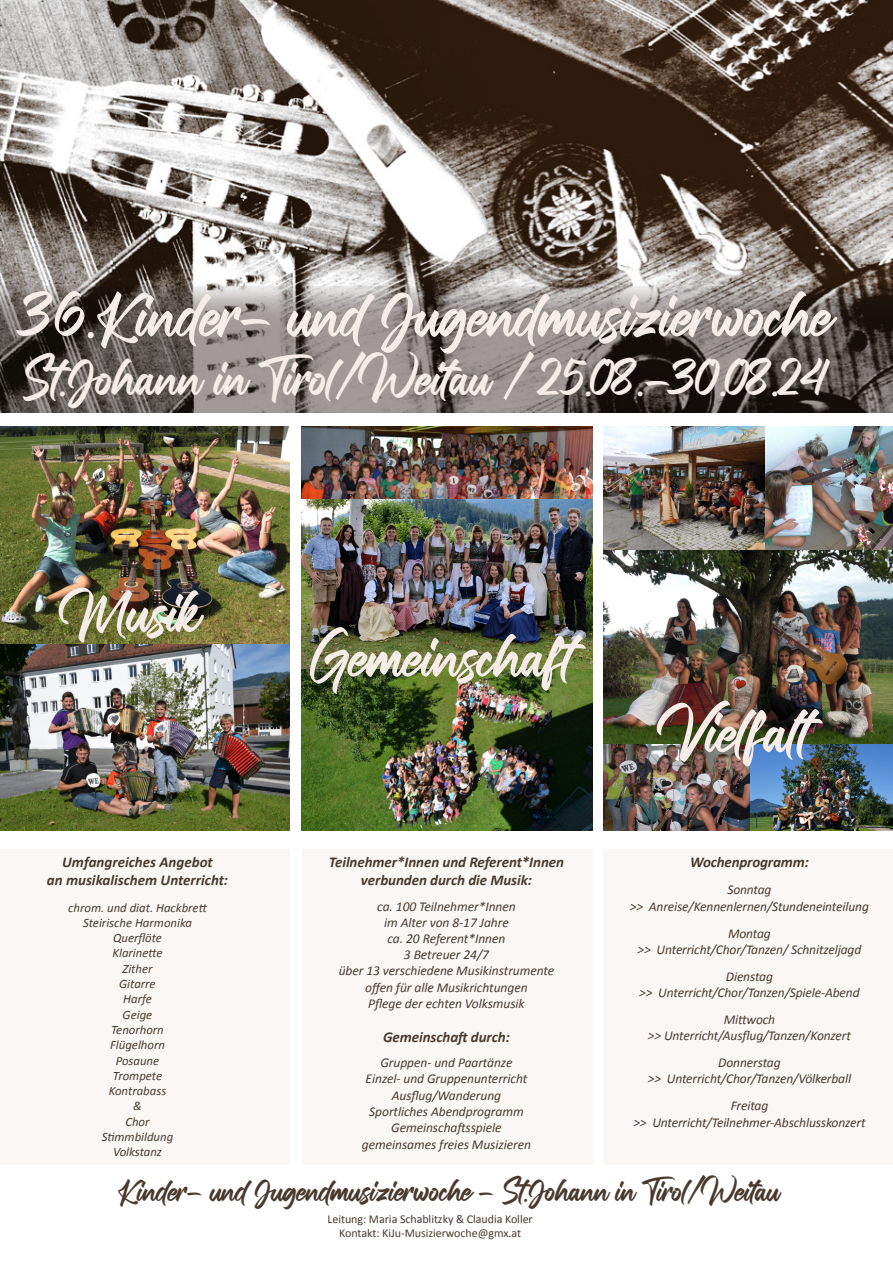
<style>
.page{position:relative;width:893px;height:1263px;background:#fff}
.page>*{position:absolute;margin:0;border:0;box-sizing:border-box;transform-origin:0 0}
.t1{font:55.5px "Fallinlove";color:#f6ece8}
.t2{font:54px "Fallinlove";color:#f6ece8}
.t3{font:52.5px "Fallinlove";color:#f6ece8}
.t4{font:51px "Fallinlove";letter-spacing:-.005em;color:#f5ece7}
.t5{font:45px "Fallinlove";color:#f6ece8}
.t6{font:27px "Fallinlove";letter-spacing:-.005em;color:#4a3a2d}
.t7{font:italic 700 15px "Calibri";letter-spacing:-.005em;color:#4a3a2d}
.t8{font:italic 13.5px "Calibri";letter-spacing:-.01em;color:#4a3a2d}
.t9{font:italic 12.75px "Calibri";color:#4a3a2d}
.t10{font:12px "Calibri";letter-spacing:-.005em;color:#4a3a2d}
</style>
<div class="page">
<img style="left:0;top:0;width:893px;height:412px">
<img style="left:604px;top:549px;width:289px;height:195px">
<img style="left:1px;top:643px;width:288px;height:187px">
<img style="left:302px;top:499px;width:290px;height:170px">
<img style="left:0;top:426px;width:289px;height:217px">
<img style="left:604px;top:426px;width:289px;height:123px">
<img style="left:302px;top:426px;width:290px;height:73px">
<img style="left:302px;top:669px;width:290px;height:161px">
<img style="left:604px;top:744px;width:147px;height:86px">
<img style="left:751px;top:744px;width:142px;height:86px">
<div style="left:0;top:849px;width:289px;height:316px;background:#fbf7f5"></div>
<div style="left:302px;top:849px;width:290px;height:316px;background:#fbf7f5"></div>
<div style="left:604px;top:849px;width:289px;height:316px;background:#fbf7f5"></div>
<p class="t1" style="left:22px;top:266px;width:810px">36.Kinder- und Jugendmusizierwoche</p>
<p class="t5" style="left:22px;top:338px;width:811px">St.Johann in Tirol/Weitau / 25.08.-30.08.24</p>
<p class="t4" style="left:59px;top:567px;width:140px">Musik</p>
<p class="t7" style="left:62px;top:852px;width:152px">Umfangreiches Angebot</p>
<p class="t7" style="left:47px;top:870px;width:183px">an musikalischem Unterricht:</p>
<p class="t9" style="left:68px;top:898px;width:140px">chrom. und diat. Hackbrett</p>
<p class="t9" style="left:83px;top:914px;width:110px">Steirische Harmonika</p>
<p class="t9" style="left:113px;top:929px;width:51px">Querflöte</p>
<p class="t9" style="left:112px;top:944px;width:52px">Klarinette</p>
<p class="t9" style="left:122px;top:960px;width:32px">Zither</p>
<p class="t9" style="left:119px;top:975px;width:38px">Gitarre</p>
<p class="t9" style="left:123px;top:990px;width:30px">Harfe</p>
<p class="t9" style="left:123px;top:1006px;width:31px">Geige</p>
<p class="t9" style="left:111px;top:1021px;width:54px">Tenorhorn</p>
<p class="t9" style="left:110px;top:1036px;width:56px">Flügelhorn</p>
<p class="t9" style="left:116px;top:1051px;width:45px">Posaune</p>
<p class="t9" style="left:113px;top:1067px;width:51px">Trompete</p>
<p class="t9" style="left:109px;top:1082px;width:59px">Kontrabass</p>
<p class="t9" style="left:133px;top:1097px;width:10px">&amp;</p>
<p class="t9" style="left:125px;top:1113px;width:26px">Chor</p>
<p class="t9" style="left:102px;top:1128px;width:73px">Stimmbildung</p>
<p class="t9" style="left:113px;top:1143px;width:50px">Volkstanz</p>
<p class="t3" style="left:308px;top:610px;width:264px">Gemeinschaft</p>
<p class="t7" style="left:329px;top:852px;width:237px">Teilnehmer*Innen und Referent*Innen</p>
<p class="t7" style="left:361px;top:870px;width:173px">verbunden durch die Musik:</p>
<p class="t8" style="left:377px;top:897px;width:140px">ca. 100 Teilnehmer*Innen</p>
<p class="t8" style="left:384px;top:913px;width:126px">im Alter von 8-17 Jahre</p>
<p class="t8" style="left:387px;top:929px;width:120px">ca. 20 Referent*Innen</p>
<p class="t8" style="left:404px;top:945px;width:87px">3 Betreuer 24/7</p>
<p class="t8" style="left:339px;top:962px;width:217px">über 13 verschiedene Musikinstrumente</p>
<p class="t8" style="left:365px;top:978px;width:164px">offen für alle Musikrichtungen</p>
<p class="t8" style="left:368px;top:994px;width:158px">Pflege der echten Volksmusik</p>
<p class="t7" style="left:383px;top:1026px;width:128px">Gemeinschaft durch:</p>
<p class="t8" style="left:380px;top:1053px;width:134px">Gruppen- und Paartänze</p>
<p class="t8" style="left:366px;top:1070px;width:163px">Einzel- und Gruppenunterricht</p>
<p class="t8" style="left:392px;top:1086px;width:111px">Ausflug/Wanderung</p>
<p class="t8" style="left:369px;top:1102px;width:156px">Sportliches Abendprogramm</p>
<p class="t8" style="left:391px;top:1118px;width:112px">Gemeinschaftsspiele</p>
<p class="t8" style="left:362px;top:1135px;width:171px">gemeinsames freies Musizieren</p>
<p class="t2" style="left:657px;top:684px;width:152px">Vielfalt</p>
<p class="t7" style="left:690px;top:852px;width:120px">Wochenprogramm:</p>
<p class="t8" style="left:727px;top:881px;width:46px">Sonntag</p>
<p class="t8" style="left:630px;top:897px;width:241px">&gt;&gt; Anreise/Kennenlernen/Stundeneinteilung</p>
<p class="t8" style="left:728px;top:924px;width:44px">Montag</p>
<p class="t8" style="left:637px;top:940px;width:225px">&gt;&gt; Unterricht/Chor/Tanzen/ Schnitzeljagd</p>
<p class="t8" style="left:726px;top:967px;width:49px">Dienstag</p>
<p class="t8" style="left:639px;top:983px;width:222px">&gt;&gt; Unterricht/Chor/Tanzen/Spiele-Abend</p>
<p class="t8" style="left:724px;top:1010px;width:53px">Mittwoch</p>
<p class="t8" style="left:648px;top:1026px;width:204px">&gt;&gt; Unterricht/Ausflug/Tanzen/Konzert</p>
<p class="t8" style="left:718px;top:1053px;width:64px">Donnerstag</p>
<p class="t8" style="left:648px;top:1070px;width:205px">&gt;&gt; Unterricht/Chor/Tanzen/Völkerball</p>
<p class="t8" style="left:731px;top:1097px;width:39px">Freitag</p>
<p class="t8" style="left:633px;top:1113px;width:234px">&gt;&gt; Unterricht/Teilnehmer-Abschlusskonzert</p>
<p class="t6" style="left:117px;top:1167px;width:663px">Kinder- und Jugendmusizierwoche - St.Johann in Tirol/Weitau</p>
<p class="t10" style="left:328px;top:1211px;width:207px">Leitung: Maria Schablitzky &amp; Claudia Koller</p>
<p class="t10" style="left:339px;top:1225px;width:183px">Kontakt: KiJu-Musizierwoche@gmx.at</p>
</div>
